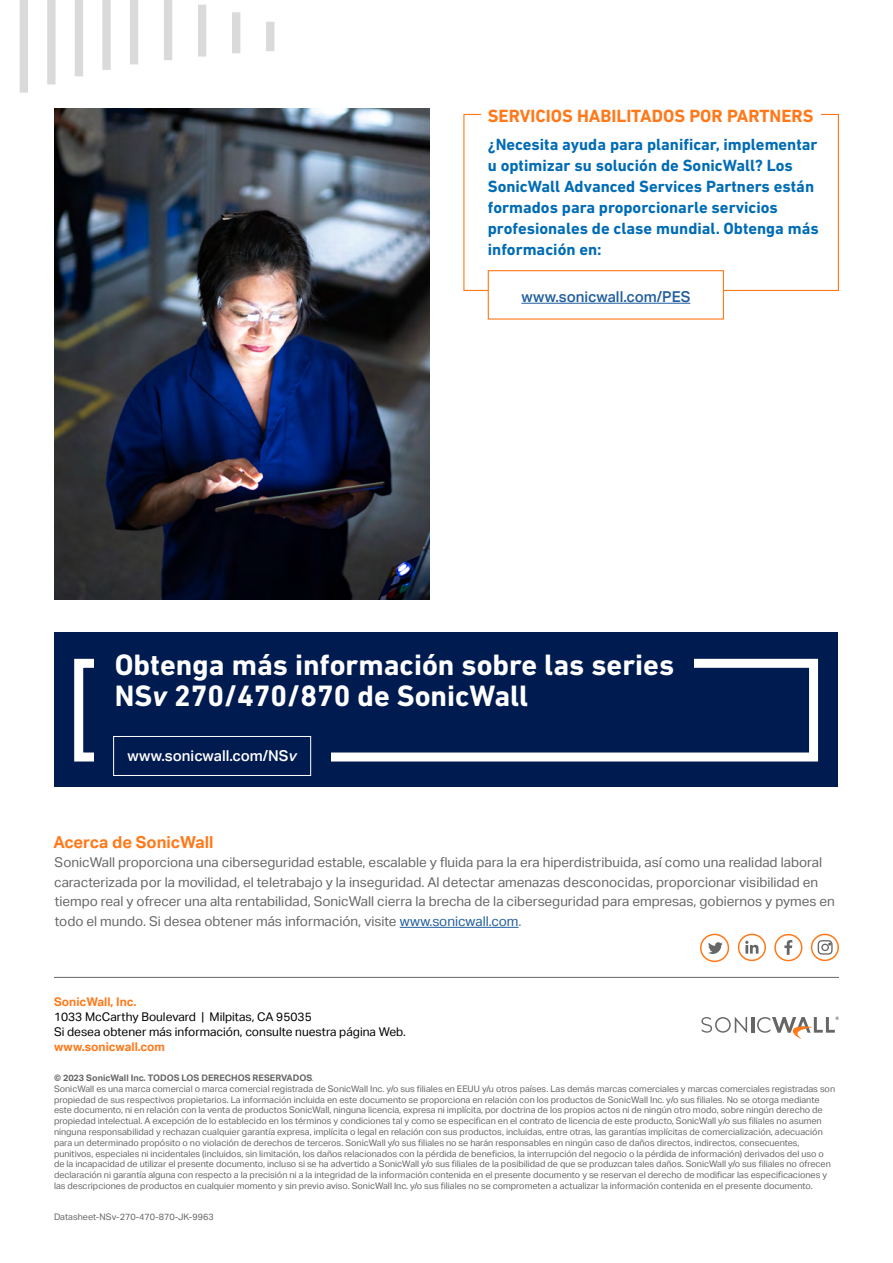
<style>
.page{position:relative;width:893px;height:1263px;background:#fff}
.page>*{position:absolute;margin:0;border:0;box-sizing:border-box;transform-origin:0 0}
.t1{font:700 30px/31.5px "DIN Next LT Pro";color:#fff}
.t2{font:700 18px "DIN Next LT Pro";color:#ff791a}
.t3{font:700 16.5px/21px "DIN Next LT Pro";color:#006cb6}
.t4{font:700 16.5px "Aktiv Grotesk";color:#ff791a}
.t5{font:500 15px "Aktiv Grotesk";color:#fff}
.t6{font:500 15px "Aktiv Grotesk";color:#215e9e}
.t7{font:13.5px/19.5px "Aktiv Grotesk";color:#666}
.t8{font:12px/15px "Aktiv Grotesk";color:#000}
.t9{font:700 12px "Aktiv Grotesk";color:#ff791a}
.t10{font:9px/10.8px "Aktiv Grotesk";color:#666}
.s1{font-style:italic}
.s2{color:#215e9e}
.s3{font-weight:700}
.s4{font-weight:300;font-style:italic}
</style>
<div class="page">
<svg style="left:20px;top:0;width:254px;height:93px"></svg>
<hr style="left:751px;top:1017px;width:3px;height:16px;background:#666">
<svg style="left:701px;top:1017px;width:46px;height:16px"></svg>
<svg style="left:757px;top:1016px;width:82px;height:23px"></svg>
<hr style="left:54px;top:977px;width:785px;height:1px;background:#666">
<svg style="left:784px;top:940px;width:8px;height:15px"></svg>
<div style="left:774px;top:934px;width:28px;height:27px;border:2px solid #ff791a;border-radius:50%"></div>
<svg style="left:745px;top:941px;width:13px;height:13px"></svg>
<div style="left:738px;top:934px;width:28px;height:27px;border:2px solid #ff791a;border-radius:50%"></div>
<svg style="left:708px;top:942px;width:15px;height:12px"></svg>
<div style="left:700px;top:934px;width:29px;height:28px;border:2px solid #ff791a;border-radius:50%"></div>
<div style="left:811px;top:934px;width:28px;height:27px;border:2px solid #ff791a;border-radius:50%"></div>
<svg style="left:818px;top:940px;width:15px;height:15px"></svg>
<hr style="left:400px;top:927px;width:119px;height:1px;background:#215e9e">
<div style="left:55px;top:632px;width:783px;height:154px;background:#001b50"></div>
<div style="left:74px;top:659px;width:744px;height:102px;border:9px solid #fff"></div>
<div style="left:94px;top:652px;width:600px;height:61px;background:#001b50"></div>
<div style="left:94px;top:737px;width:237px;height:42px;background:#001b50"></div>
<div style="left:113px;top:736px;width:198px;height:40px;border:1px solid #fff"></div>
<hr style="left:521px;top:303px;width:169px;height:1px;background:#215e9e">
<div style="left:488px;top:270px;width:236px;height:50px;border:1px solid #ff791a"></div>
<img style="left:54px;top:108px;width:376px;height:491px">
<h2 class="t2" style="left:488px;top:106px;width:327px">SERVICIOS HABILITADOS POR PARTNERS</h2>
<p class="t3" style="left:488px;top:134px;width:332px">¿Necesita ayuda para planificar, implementar u optimizar su solución de SonicWall? Los SonicWall Advanced Services Partners están formados para proporcionarle servicios profesionales de clase mundial. Obtenga más información en:</p>
<h3 class="t6" style="left:521px;top:288px;width:170px">www.sonicwall.com/PES</h3>
<h1 class="t1" style="left:115px;top:648px;width:561px">Obtenga más información sobre las series<br>NS<span class="s1">v</span> 270/470/870 de SonicWall</h1>
<h3 class="t5" style="left:127px;top:747px;width:171px">www.sonicwall.com/NS<span class="s1">v</span></h3>
<h3 class="t4" style="left:53px;top:833px;width:162px">Acerca de SonicWall</h3>
<p class="t7" style="left:54px;top:853px;width:782px">SonicWall proporciona una ciberseguridad estable, escalable y fluida para la era hiperdistribuida, así como una realidad laboral caracterizada por la movilidad, el teletrabajo y la inseguridad. Al detectar amenazas desconocidas, proporcionar visibilidad en tiempo real y ofrecer una alta rentabilidad, SonicWall cierra la brecha de la ciberseguridad para empresas, gobiernos y pymes en todo el mundo. Si desea obtener más información, visite <span class="s2">www.sonicwall.com</span>.</p>
<h3 class="t9" style="left:54px;top:995px;width:84px">SonicWall, Inc.</h3>
<h3 class="t8" style="left:54px;top:1009px;width:353px">1033 McCarthy Boulevard | Milpitas, CA 95035<br>Si desea obtener más información, consulte nuestra página Web.</h3>
<h3 class="t9" style="left:54px;top:1040px;width:113px">www.sonicwall.com</h3>
<p class="t10" style="left:54px;top:1072px;width:783px"><span class="s3">© 2023 SonicWall Inc. TODOS LOS DERECHOS RESERVADOS</span><span class="s4">.<br></span>SonicWall es una marca comercial o marca comercial registrada de SonicWall Inc. y/o sus filiales en EEUU y/u otros países. Las demás marcas comerciales y marcas comerciales registradas son propiedad de sus respectivos propietarios. La información incluida en este documento se proporciona en relación con los productos de SonicWall Inc. y/o sus filiales. No se otorga mediante este documento, ni en relación con la venta de productos SonicWall, ninguna licencia, expresa ni implícita, por doctrina de los propios actos ni de ningún otro modo, sobre ningún derecho de propiedad intelectual. A excepción de lo establecido en los términos y condiciones tal y como se especifican en el contrato de licencia de este producto, SonicWall y/o sus filiales no asumen ninguna responsabilidad y rechazan cualquier garantía expresa, implícita o legal en relación con sus productos, incluidas, entre otras, las garantías implícitas de comercialización, adecuación para un determinado propósito o no violación de derechos de terceros. SonicWall y/o sus filiales no se harán responsables en ningún caso de daños directos, indirectos, consecuentes, punitivos, especiales ni incidentales (incluidos, sin limitación, los daños relacionados con la pérdida de beneficios, la interrupción del negocio o la pérdida de información) derivados del uso o de la incapacidad de utilizar el presente documento, incluso si se ha advertido a SonicWall y/o sus filiales de la posibilidad de que se produzcan tales daños. SonicWall y/o sus filiales no ofrecen declaración ni garantía alguna con respecto a la precisión ni a la integridad de la información contenida en el presente documento y se reservan el derecho de modificar las especificaciones y las descripciones de productos en cualquier momento y sin previo aviso. SonicWall Inc. y/o sus filiales no se comprometen a actualizar la información contenida en el presente documento.</p>
<p class="t10" style="left:54px;top:1211px;width:161px">Datasheet-NSv-270-470-870-JK-9963</p>
</div>
